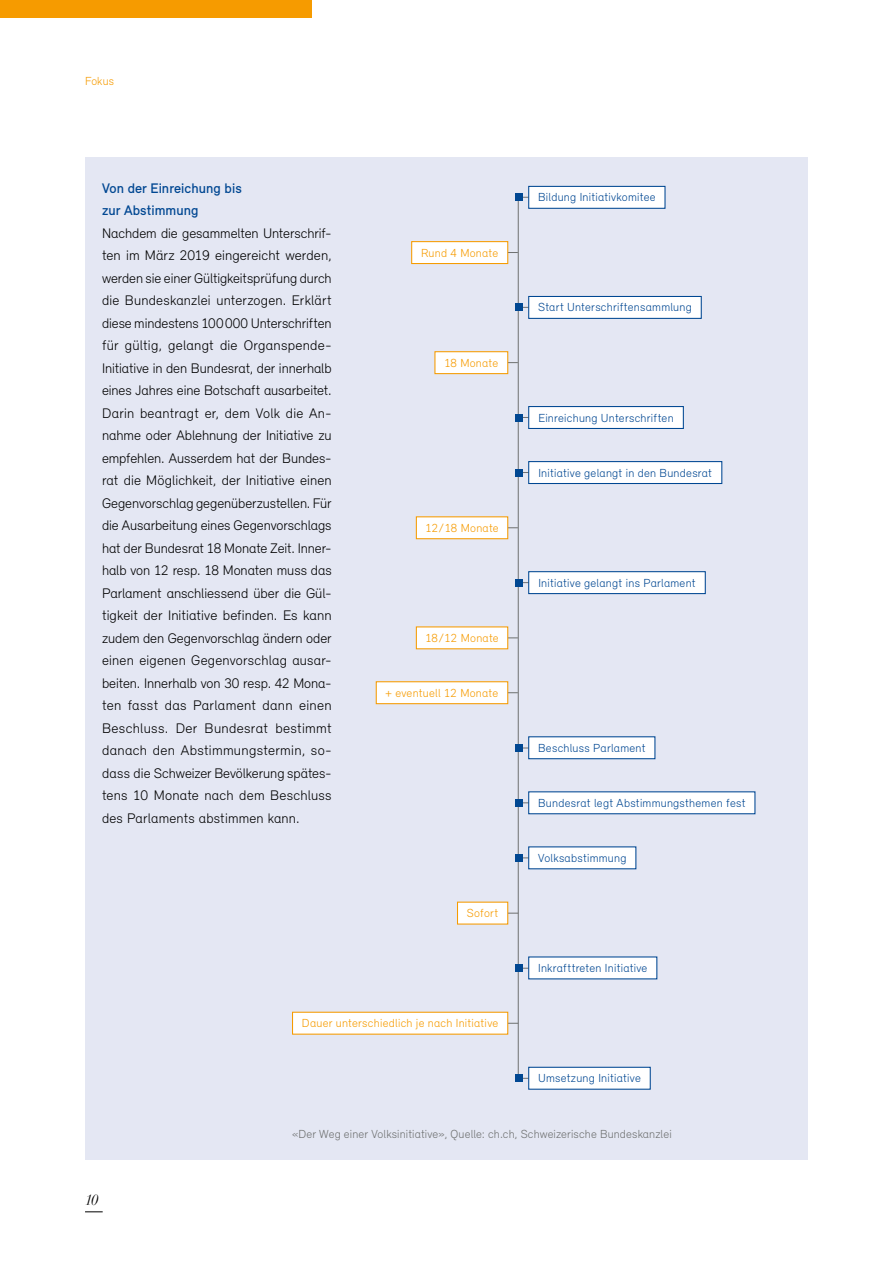
<style>
.page{position:relative;width:893px;height:1263px;background:#fff}
.page>*{position:absolute;margin:0;border:0;box-sizing:border-box;transform-origin:0 0}
.t1{font:italic 15px "Didot LT";color:#000}
.t2{font:300 14.25px/22.5px "Relevant";letter-spacing:-.005em;color:#000}
.t3{font:500 14.25px/22.5px "Relevant";letter-spacing:.005em;color:#004792}
.t4{font:300 12px "Relevant";letter-spacing:.02em;color:#004792}
.t5{font:300 12px "Relevant";letter-spacing:.015em;color:#f69b00}
.t6{font:300 12px "Relevant";letter-spacing:.01em;color:#6e7070}
</style>
<div class="page">
<svg style="left:85px;top:1211px;width:18px;height:1px"></svg>
<div style="left:85px;top:157px;width:723px;height:1003px;background:#e4e7f3"></div>
<hr style="left:518px;top:197px;width:1px;height:882px;background:#6e7070">
<svg style="left:292px;top:1011px;width:226px;height:24px;background:#fbf3e6"></svg>
<svg style="left:457px;top:901px;width:61px;height:24px"></svg>
<svg style="left:411px;top:241px;width:107px;height:24px;background:#f9f1e3"></svg>
<svg style="left:434px;top:351px;width:84px;height:24px;background:#f8f0e2"></svg>
<svg style="left:415px;top:516px;width:103px;height:24px;background:#f9f1e3"></svg>
<svg style="left:415px;top:626px;width:103px;height:24px;background:#f9f0e3"></svg>
<svg style="left:375px;top:681px;width:143px;height:24px;background:#faf2e4"></svg>
<div style="left:515px;top:194px;width:7px;height:7px;background:#004792"></div>
<div style="left:515px;top:304px;width:7px;height:7px;background:#004792"></div>
<div style="left:515px;top:414px;width:7px;height:7px;background:#004792"></div>
<div style="left:515px;top:469px;width:7px;height:7px;background:#004792"></div>
<div style="left:515px;top:579px;width:7px;height:7px;background:#004792"></div>
<div style="left:515px;top:744px;width:7px;height:7px;background:#004792"></div>
<div style="left:515px;top:799px;width:7px;height:7px;background:#004792"></div>
<div style="left:515px;top:854px;width:7px;height:7px;background:#004792"></div>
<div style="left:515px;top:964px;width:7px;height:7px;background:#004792"></div>
<div style="left:515px;top:1074px;width:7px;height:7px;background:#004792"></div>
<div style="left:0;top:0;width:312px;height:17px;background:#f69b00"></div>
<svg style="left:518px;top:571px;width:188px;height:24px;background:#e2e9f2"></svg>
<svg style="left:518px;top:295px;width:184px;height:24px;background:#e2e9f2"></svg>
<svg style="left:518px;top:460px;width:205px;height:25px"></svg>
<svg style="left:518px;top:185px;width:148px;height:24px;background:#e1e8f1"></svg>
<svg style="left:518px;top:405px;width:166px;height:24px"></svg>
<svg style="left:518px;top:736px;width:138px;height:24px;background:#e0e8f1"></svg>
<svg style="left:518px;top:791px;width:238px;height:24px;background:#e3eaf2"></svg>
<svg style="left:518px;top:846px;width:119px;height:24px;background:#dfe7f0"></svg>
<svg style="left:518px;top:956px;width:140px;height:24px;background:#e0e8f1"></svg>
<svg style="left:518px;top:1066px;width:133px;height:24px;background:#e0e8f1"></svg>
<p class="t5" style="left:85px;top:74px;width:30px">Fokus</p>
<p class="t3" style="left:102px;top:176px;width:141px">Von der Einreichung bis zur Abstimmung</p>
<p class="t2" style="left:102px;top:221px;width:231px">Nachdem die gesammelten Unterschrif&shy;ten im März 2019 eingereicht werden, werden sie einer Gültigkeitsprüfung durch die Bundeskanzlei unterzogen. Erklärt diese mindestens 100000 Unterschriften für gültig, gelangt die Organspende-- Initiative in den Bundesrat, der innerhalb eines Jahres eine Botschaft ausarbeitet.<br>Darin beantragt er, dem Volk die An&shy;nahme oder Ablehnung der Initiative zu empfehlen. Ausserdem hat der Bundes-- rat die Möglichkeit, der Initiative einen Gegenvorschlag gegenüberzustellen. Für die Ausarbeitung eines Gegenvorschlags hat der Bundesrat 18 Monate Zeit. Inner&shy;halb von 12 resp. 18 Monaten muss das Parlament anschliessend über die Gül&shy;tigkeit der Initiative befinden. Es kann zudem den Gegenvorschlag ändern oder einen eigenen Gegenvorschlag ausar&shy;beiten. Innerhalb von 30 resp. 42 Mona&shy;ten fasst das Parlament dann einen Beschluss. Der Bundesrat bestimmt danach den Abstimmungstermin, so&shy;dass die Schweizer Bevölkerung spätes&shy;tens 10 Monate nach dem Beschluss des Parlaments abstimmen kann.</p>
<p class="t5" style="left:421px;top:245px;width:79px">Rund 4 Monate</p>
<p class="t5" style="left:444px;top:355px;width:55px">18 Monate</p>
<p class="t5" style="left:425px;top:521px;width:75px">12/18 Monate</p>
<p class="t5" style="left:425px;top:631px;width:75px">18/12 Monate</p>
<p class="t5" style="left:386px;top:685px;width:114px">+ eventuell 12 Monate</p>
<p class="t5" style="left:467px;top:906px;width:33px">Sofort</p>
<p class="t5" style="left:302px;top:1016px;width:198px">Dauer unterschiedlich je nach Initiative</p>
<p class="t4" style="left:538px;top:190px;width:119px">Bildung Initiativkomitee</p>
<p class="t4" style="left:538px;top:300px;width:155px">Start Unterschriftensammlung</p>
<p class="t4" style="left:538px;top:410px;width:137px">Einreichung Unterschriften</p>
<p class="t4" style="left:538px;top:465px;width:175px">Initiative gelangt in den Bundesrat</p>
<p class="t4" style="left:538px;top:575px;width:159px">Initiative gelangt ins Parlament</p>
<p class="t4" style="left:538px;top:740px;width:109px">Beschluss Parlament</p>
<p class="t4" style="left:538px;top:796px;width:209px">Bundesrat legt Abstimmungsthemen fest</p>
<p class="t4" style="left:538px;top:851px;width:90px">Volksabstimmung</p>
<p class="t4" style="left:538px;top:961px;width:111px">Inkrafttreten Initiative</p>
<p class="t4" style="left:538px;top:1071px;width:104px">Umsetzung Initiative</p>
<p class="t1" style="left:85px;top:1191px;width:15px">10</p>
<p class="t6" style="left:292px;top:1126px;width:381px">«Der Weg einer Volksinitiative», Quelle: ch.ch, Schweizerische Bundeskanzlei</p>
</div>
